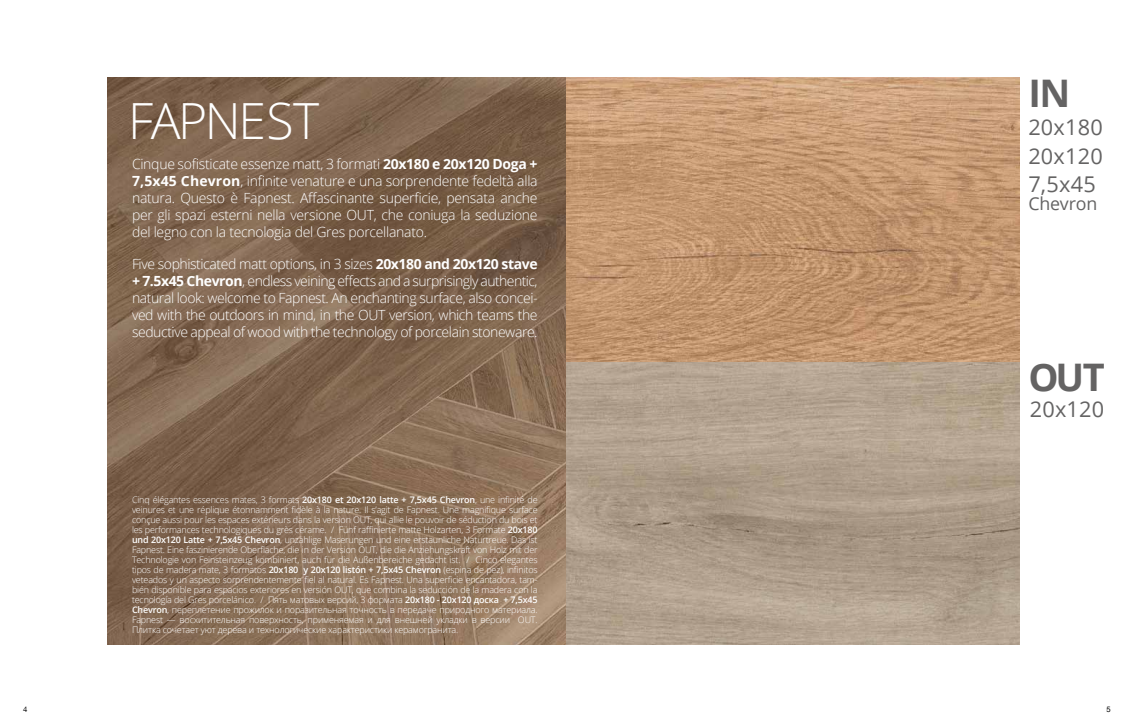
<style>
.page{position:relative;width:1134px;height:723px;background:#fff}
.page>*{position:absolute;margin:0;border:0;box-sizing:border-box;transform-origin:0 0}
.t1{font:300 49.9px "Open Sans";letter-spacing:-.05em;color:#fff}
.t2{font:700 38px "Open Sans";color:#646363}
.t3{font:21.7px "Open Sans";letter-spacing:.01em;color:#646363}
.t4{font:17.8px "Open Sans";letter-spacing:-.01em;color:#646363}
.t5{font:300 14px/17px "Open Sans";letter-spacing:-.025em;color:#fff;text-align:justify}
.t6{font:300 9px/10px "Open Sans";letter-spacing:-.02em;color:#fff;text-align:justify}
.t7{font:7.7px "Helvetica Neue LT Com";color:#000}
.s1{font-weight:700}
.s2{font-weight:600}
</style>
<div class="page">
<img style="left:108px;top:78px;width:911px;height:567px">
<h1 class="t1" style="left:128px;top:87px;width:192px">FAPNEST</h1>
<p class="t5" style="left:132px;top:155px;width:407px">Cinque sofisticate essenze matt, 3 formati <span class="s1">20x180 e 20x120 Doga + 7,5x45 Chevron</span>, infinite venature e una sorprendente fedeltà alla natura. Questo è Fapnest. Affascinante superficie, pensata anche per gli spazi esterni nella versione OUT, che coniuga la seduzione del legno con la tecnologia del Gres porcellanato.</p>
<p class="t5" style="left:132px;top:255px;width:407px">Five sophisticated matt options, in 3 sizes <span class="s1">20x180 and 20x120 stave + 7.5x45 Chevron</span>, endless veining effects and a surprisingly authentic, natural look: welcome to Fapnest. An enchanting surface, also concei&shy;ved with the outdoors in mind, in the OUT version, which teams the seductive appeal of wood with the technology of porcelain stoneware.</p>
<p class="t6" style="left:132px;top:494px;width:407px">Cinq élégantes essences mates, 3 formats <span class="s2">20x180 et 20x120 latte + 7,5x45 Chevron</span>, une infinité de veinures et une réplique étonnamment fidèle à la nature. Il s’agit de Fapnest. Une magnifique surface conçue aussi pour les espaces extérieurs dans la version OUT, qui allie le pouvoir de séduction du bois et les performances technologiques du grès cérame. / Fünf raffinierte matte Holzarten, 3 Formate <span class="s2">20x180 und 20x120 Latte + 7,5x45 Chevron</span>, unzählige Maserungen und eine erstaunliche Naturtreue. Das ist Fapnest. Eine faszinierende Oberfläche, die in der Version OUT, die die Anziehungskraft von Holz mit der Technologie von Feinsteinzeug kombiniert, auch für die Außenbereiche gedacht ist. / Cinco elegantes tipos de madera mate, 3 formatos <span class="s2">20x180 y 20x120 listón + 7,5x45 Chevron</span> (espina de pez), infinitos veteados y un aspecto sorprendentemente fiel al natural. Es Fapnest. Una superficie encantadora, tam&shy;bién disponible para espacios exteriores en versión OUT, que combina la seducción de la madera con la tecnología del Gres porcelánico. / Пять матовых версий, 3 формата <span class="s2">20x180 - 20x120 доска + 7,5x45<br>Chevron</span>, переплетение прожилок и поразительная точность в передаче природного материала.<br>Fapnest — восхитительная поверхность, применяемая и для внешней укладки в версии OUT.<br>Плитка сочетает уют дерева и технологические характеристики керамогранита.</p>
<h2 class="t2" style="left:1028px;top:66px;width:43px">IN</h2>
<h3 class="t3" style="left:1028px;top:112px;width:76px">20x180</h3>
<h3 class="t3" style="left:1028px;top:141px;width:76px">20x120</h3>
<h3 class="t3" style="left:1028px;top:169px;width:69px">7,5x45</h3>
<h3 class="t4" style="left:1028px;top:191px;width:70px">Chevron</h3>
<h2 class="t2" style="left:1028px;top:350px;width:78px">OUT</h2>
<h3 class="t3" style="left:1030px;top:394px;width:76px">20x120</h3>
<p class="t7" style="left:23px;top:704px;width:6px">4</p>
<p class="t7" style="left:1106px;top:704px;width:6px">5</p>
</div>
